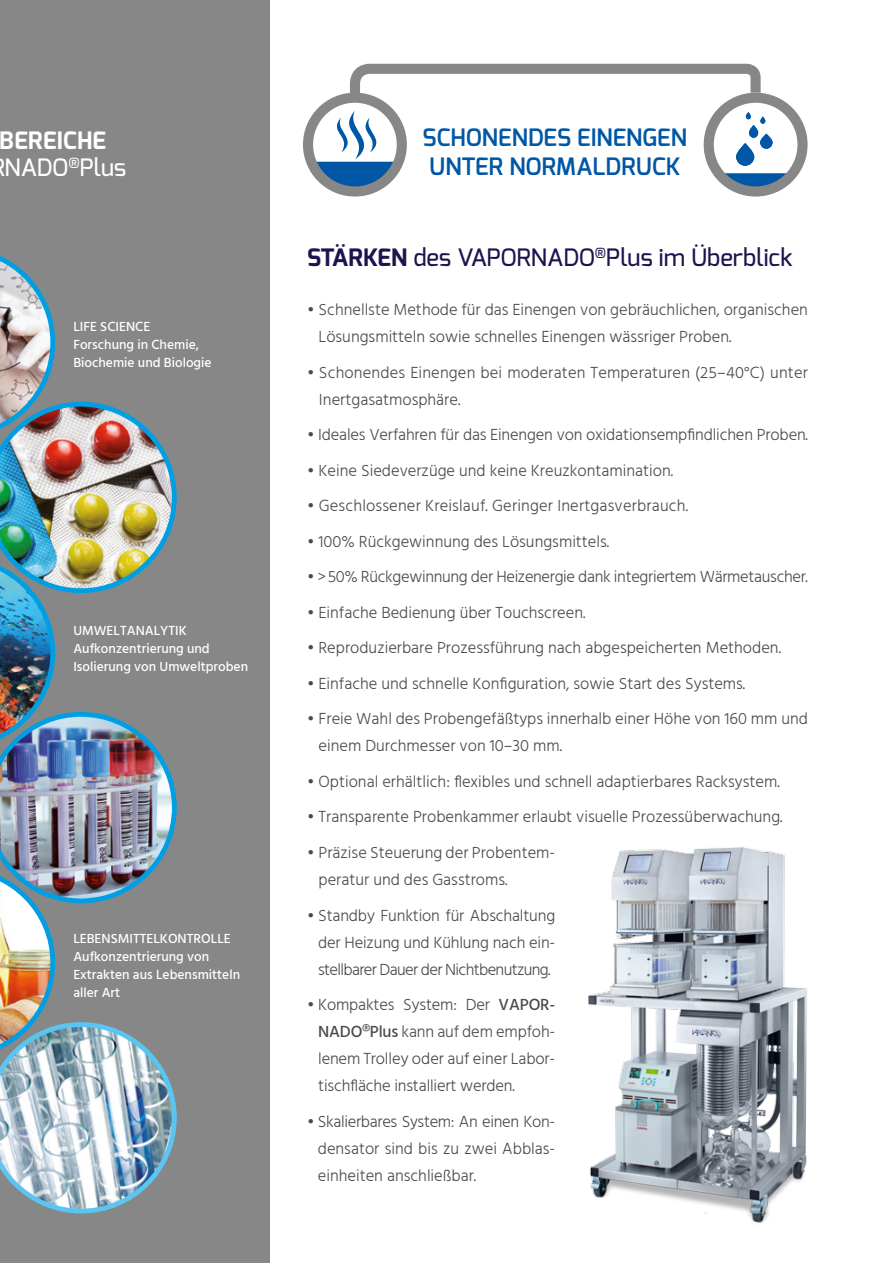
<style>
.page{position:relative;width:893px;height:1263px;background:#fff}
.page>*{position:absolute;margin:0;border:0;box-sizing:border-box;transform-origin:0 0}
.t1{font:500 24px "Exo";color:#20124e}
.t2{font:600 24px/28.8px "Exo";color:#0057a5}
.t3{font:700 24px/27px "Exo";letter-spacing:.01em;color:#fff}
.t4{font:300 16.5px/27px "Hind";color:#4a4a49}
.t5{font:300 16.5px "Hind";letter-spacing:-.02em;color:#4a4a49}
.t6{font:500 13.5px/18px "Hind";color:#fff}
.s1{font-weight:500}
.s2{font-weight:700}
</style>
<div class="page">
<div style="left:0;top:0;width:270px;height:1263px;background:#878787"></div>
<img style="left:0;top:255px;width:177px;height:958px">
<img style="left:588px;top:847px;width:219px;height:376px">
<div style="left:303px;top:93px;width:104px;height:104px;border:10px solid #878787;border-radius:50%"></div>
<div style="left:704px;top:93px;width:104px;height:104px;border:10px solid #878787;border-radius:50%"></div>
<svg style="left:313px;top:63px;width:483px;height:129px"></svg>
<h1 class="t3" style="left:0;top:127px;width:128px">BEREICHE<br><span class="s1">NADO</span><sup>®</sup><span class="s1">Plus</span></h1>
<p class="t6" style="left:73px;top:319px;width:140px">LIFE SCIENCE<br>Forschung in Chemie,<br>Biochemie und Biologie</p>
<p class="t6" style="left:73px;top:622px;width:176px">UMWELTANALYTIK<br>Aufkonzentrierung und<br>Isolierung von Umweltproben</p>
<p class="t6" style="left:73px;top:930px;width:168px">LEBENSMITTELKONTROLLE<br>Aufkonzentrierung von<br>Extrakten aus Lebensmitteln aller Art</p>
<h1 class="t2" style="left:423px;top:123px;width:266px">SCHONENDES EINENGEN<br>UNTER NORMALDRUCK</h1>
<h1 class="t1" style="left:307px;top:242px;width:487px"><span class="s2">STÄRKEN</span> des VAPORNADO<sup>®</sup>Plus im Überblick</h1>
<p class="t4" style="left:318px;top:297px;width:491px;text-indent:-12px">• Schnellste Methode für das Einengen von gebräuchlichen, organischen<br>Lösungsmitteln sowie schnelles Einengen wässriger Proben.</p>
<p class="t4" style="left:319px;top:360px;width:491px;text-indent:-12px">• Schonendes Einengen bei moderaten Temperaturen (25–40°C) unter<br>Inertgasatmosphäre.</p>
<p class="t4" style="left:307px;top:422px;width:502px">• Ideales Verfahren für das Einengen von oxidationsempfindlichen Proben.</p>
<p class="t4" style="left:307px;top:458px;width:368px">• Keine Siedeverzüge und keine Kreuzkontamination.</p>
<p class="t4" style="left:307px;top:493px;width:383px">• Geschlossener Kreislauf. Geringer Inertgasverbrauch.</p>
<p class="t4" style="left:307px;top:529px;width:304px">• 100% Rückgewinnung des Lösungsmittels.</p>
<p class="t5" style="left:307px;top:566px;width:502px">• &gt;50% Rückgewinnung der Heizenergie dank integriertem Wärmetauscher.</p>
<p class="t4" style="left:307px;top:600px;width:280px">• Einfache Bedienung über Touchscreen.</p>
<p class="t4" style="left:307px;top:635px;width:475px">• Reproduzierbare Prozessführung nach abgespeicherten Methoden.</p>
<p class="t4" style="left:307px;top:671px;width:440px">• Einfache und schnelle Konfiguration, sowie Start des Systems.</p>
<p class="t4" style="left:318px;top:706px;width:491px;text-indent:-12px">• Freie Wahl des Probengefäßtyps innerhalb einer Höhe von 160 mm und einem Durchmesser von 10–30 mm.</p>
<p class="t4" style="left:307px;top:769px;width:474px">• Optional erhältlich: flexibles und schnell adaptierbares Racksystem.</p>
<p class="t4" style="left:307px;top:804px;width:477px">• Transparente Probenkammer erlaubt visuelle Prozessüberwachung.</p>
<p class="t4" style="left:318px;top:840px;width:236px;text-indent:-12px">• Präzise Steuerung der Probentem&shy;peratur und des Gasstroms.</p>
<p class="t4" style="left:318px;top:902px;width:239px;text-align:justify;text-indent:-11px">• Standby Funktion für Abschaltung der Heizung und Kühlung nach ein&shy;stellbarer Dauer der Nichtbenutzung.</p>
<p class="t4" style="left:318px;top:992px;width:239px;text-align:justify;text-indent:-11px">• Kompaktes System: Der <span class="s1">VAPOR-NADO®Plus</span> kann auf dem empfoh&shy;lenem Trolley oder auf einer Labor&shy;tischfläche installiert werden.</p>
<p class="t4" style="left:318px;top:1108px;width:237px;text-align:justify;text-indent:-11px">• Skalierbares System: An einen Kon&shy;densator sind bis zu zwei Abblas&shy;einheiten anschließbar.</p>
</div>
